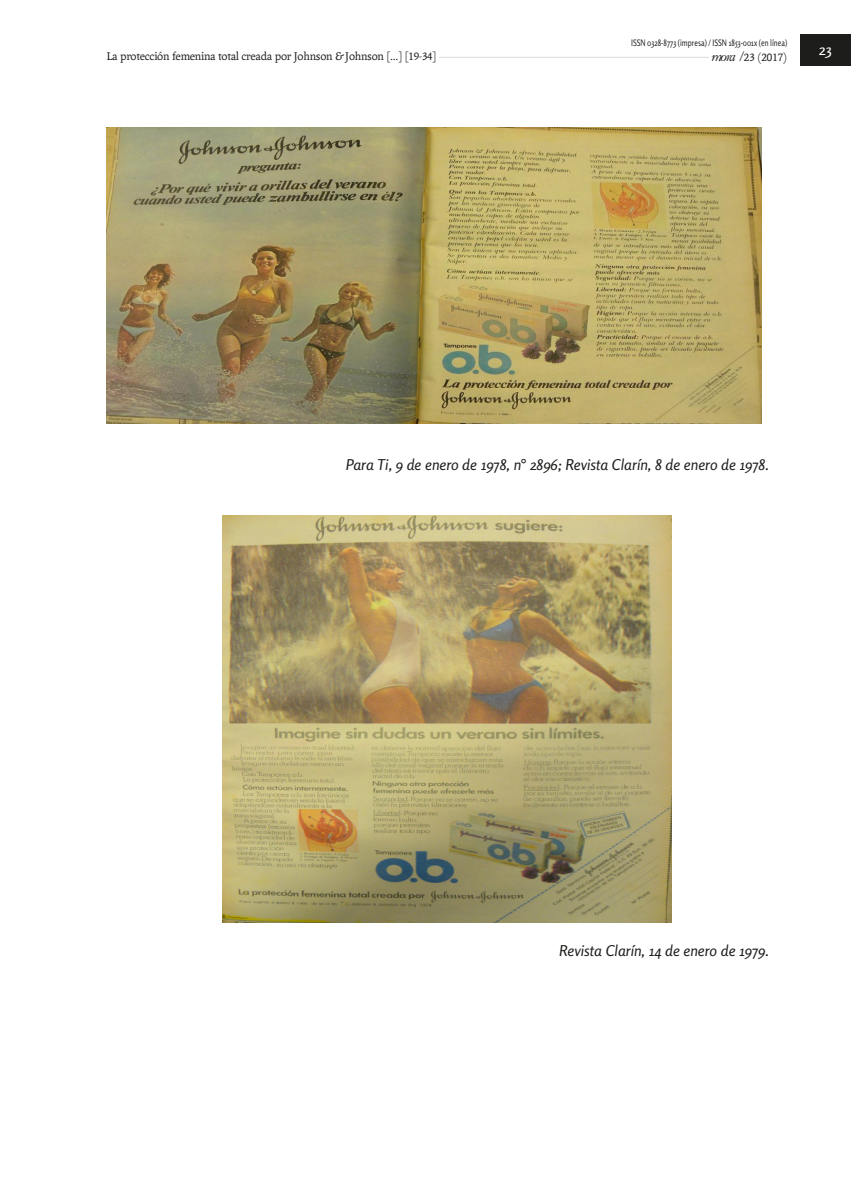
<style>
.page{position:relative;width:851px;height:1191px;background:#fff}
.page>*{position:absolute;margin:0;border:0;box-sizing:border-box;transform-origin:0 0}
.Art____Fuente_cita{font:italic 15px "Rosario";color:#1d1d1b}
.t1{font:15px "Rosario";color:#fff}
.t2{font:12px "Andralis ND Os F";letter-spacing:-.02em;color:#1d1d1b}
.t3{font:12px "Andralis NDSC";color:#1d1d1b}
.t4{font:9px "Rosario";color:#1d1d1b;scale:.8 1}
.s1{font-family:"Andralis NDSC"}
.s2{font-family:"Granjon LT Std";font-style:italic;font-size:15px}
</style>
<div class="page">
<hr style="left:110px;top:57px;width:656px;height:1px;background:#dadada">
<div style="left:708px;top:50px;width:79px;height:14px;background:#fff"></div>
<div style="left:799px;top:35px;width:51px;height:31px;background:#1d1d1b"></div>
<div style="left:106px;top:49px;width:333px;height:15px;background:#fff"></div>
<img style="left:222px;top:515px;width:449px;height:407px">
<img style="left:106px;top:128px;width:655px;height:295px">
<p class="t2" style="left:106px;top:49px;width:331px">La protección femenina total creada por Johnson &amp; Johnson [...] <span class="s1">[19-34]</span></p>
<p class="t4" style="left:631px;top:38px;width:196px">ISSN 0328-8773 (impresa) / ISSN 1853-001x (en línea)</p>
<p class="t3" style="left:712px;top:51px;width:76px"><span class="s2">mora /</span>23 (2017)</p>
<p class="t1" style="left:818px;top:41px;width:15px">23</p>
<p class="Art____Fuente_cita" style="left:346px;top:455px;width:424px">Para Ti, 9 de enero de 1978, n° 2896; Revista Clarín, 8 de enero de 1978.</p>
<p class="Art____Fuente_cita" style="left:559px;top:941px;width:211px">Revista Clarín, 14 de enero de 1979.</p>
</div>
